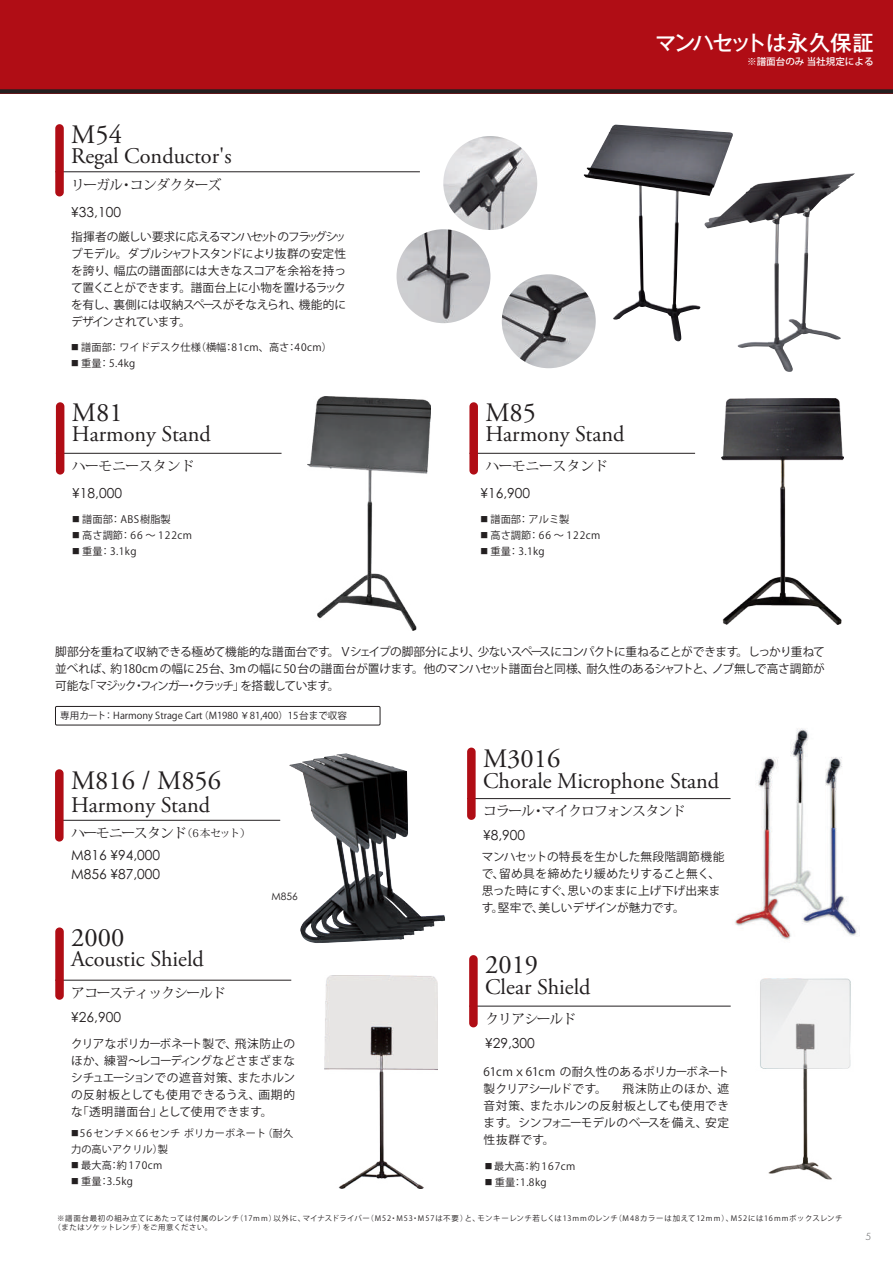
<style>
.page{position:relative;width:893px;height:1263px;background:#fff}
.page>*{position:absolute;margin:0;border:0;box-sizing:border-box;transform-origin:0 0}
.t1{font:26.55px "Adobe Garamond Pro";color:#231f20}
.t2{font:22.35px "Adobe Garamond Pro";color:#231f20}
.t3{font:500 21.3px "Gothic MB101 Pro";letter-spacing:-.065em;color:#fff}
.t4{font:13.8px/19.2px "Century Gothic Pro";color:#231f20}
.t5{font:13.8px "Koz Min Pr 6 N";letter-spacing:-.05em;color:#231f20}
.t6{font:13.8px "Koz Min Pr 6 N";letter-spacing:-.015em;color:#231f20}
.t7{font:13.8px "Koz Min Pr 6 N";letter-spacing:-.075em;color:#231f20}
.t8{font:13.8px "Koz Min Pr 6 N";letter-spacing:-.1em;color:#231f20}
.t9{font:11.7px/17px "Koz Go Pro";letter-spacing:-.01em;color:#231f20;text-align:justify}
.t10{font:300 10.65px "Futura PT";color:#57585a}
.t11{font:10.2px/15.9px "Koz Go Pro";letter-spacing:.015em;color:#231f20}
.t12{font:10.2px "Koz Go Pro";letter-spacing:.04em;color:#231f20}
.t13{font:10.2px "Century Gothic Pro";color:#231f20}
.t14{font:9.6px "Koz Go Pro";color:#231f20}
.t15{font:500 9.6px "Koz Go Pr 6 N";color:#fff}
.t16{font:7.5px/9.6px "Koz Go Pro";letter-spacing:.07em;color:#231f20}
.s1{font-size:7.65px}
.s2{font-size:10.65px}
</style>
<div class="page">
<div style="left:0;top:0;width:893px;height:94px;background:#b00d15"></div>
<div style="left:0;top:89px;width:893px;height:5px;background:#231f20"></div>
<img style="left:727px;top:728px;width:130px;height:212px">
<hr style="left:467px;top:798px;width:263px;height:1px;background:#231f20">
<div style="left:467px;top:747px;width:9px;height:73px;background:#b00d15;border-radius:4px"></div>
<hr style="left:55px;top:820px;width:225px;height:1px;background:#231f20">
<div style="left:55px;top:769px;width:9px;height:72px;background:#b00d15;border-radius:4px"></div>
<img style="left:289px;top:753px;width:156px;height:190px">
<hr style="left:469px;top:453px;width:226px;height:1px;background:#231f20">
<hr style="left:56px;top:453px;width:226px;height:1px;background:#231f20">
<div style="left:469px;top:402px;width:9px;height:73px;background:#b00d15;border-radius:4px"></div>
<div style="left:56px;top:402px;width:8px;height:73px;background:#b00d15;border-radius:4px"></div>
<img style="left:721px;top:399px;width:122px;height:225px">
<div style="left:55px;top:706px;width:325px;height:19px;border:1px solid #231f20"></div>
<img style="left:307px;top:397px;width:124px;height:234px">
<img style="left:583px;top:125px;width:150px;height:216px">
<img style="left:704px;top:173px;width:150px;height:199px">
<hr style="left:55px;top:172px;width:365px;height:1px;background:#231f20">
<div style="left:55px;top:124px;width:9px;height:72px;background:#b00d15;border-radius:4px"></div>
<img style="left:443px;top:136px;width:94px;height:94px;border-radius:47px">
<img style="left:396px;top:229px;width:94px;height:94px;border-radius:47px">
<img style="left:502px;top:274px;width:94px;height:94px;border-radius:47px">
<hr style="left:55px;top:980px;width:236px;height:1px;background:#231f20">
<div style="left:55px;top:927px;width:9px;height:73px;background:#b00d15;border-radius:4px"></div>
<img style="left:325px;top:975px;width:113px;height:213px">
<hr style="left:469px;top:1006px;width:262px;height:1px;background:#231f20">
<div style="left:469px;top:955px;width:9px;height:72px;background:#b00d15;border-radius:4px"></div>
<img style="left:760px;top:978px;width:91px;height:202px">
<h1 class="t1" style="left:71px;top:119px;width:52px">M54</h1>
<h2 class="t2" style="left:71px;top:142px;width:162px">Regal Conductor's</h2>
<p class="t5" style="left:71px;top:177px;width:151px">リーガル・コンダクターズ</p>
<p class="t9" style="left:71px;top:228px;width:276px">指揮者の厳しい要求に応えるマンハセットのフラッグシップモデル。ダブルシャフトスタンドにより抜群の安定性を誇り、幅広の譜面部には大きなスコアを余裕を持って置くことができます。譜面台上に小物を置けるラックを有し、裏側には収納スペースがそなえられ、機能的にデザインされています。</p>
<p class="t11" style="left:71px;top:340px;width:262px"><span class="s1">■</span> 譜面部： ワイドデスク仕様（横幅：81cm、高さ：40cm）</p>
<p class="t11" style="left:71px;top:356px;width:66px"><span class="s1">■</span> 重量： 5.4kg</p>
<p class="t4" style="left:71px;top:202px;width:51px">¥33,100</p>
<h1 class="t1" style="left:72px;top:397px;width:52px">M81</h1>
<h2 class="t2" style="left:72px;top:420px;width:141px">Harmony Stand</h2>
<p class="t6" style="left:72px;top:458px;width:124px">ハーモニースタンド</p>
<p class="t6" style="left:485px;top:458px;width:124px">ハーモニースタンド</p>
<h1 class="t1" style="left:485px;top:397px;width:52px">M85</h1>
<h2 class="t2" style="left:485px;top:420px;width:141px">Harmony Stand</h2>
<p class="t4" style="left:72px;top:483px;width:51px">¥18,000</p>
<p class="t4" style="left:480px;top:483px;width:51px">¥16,900</p>
<p class="t11" style="left:72px;top:511px;width:100px"><span class="s1">■</span> 譜面部： ABS樹脂製</p>
<p class="t12" style="left:72px;top:528px;width:121px"><span class="s1">■</span> 高さ調節： 66 ～ 122cm</p>
<p class="t11" style="left:72px;top:543px;width:66px"><span class="s1">■</span> 重量： 3.1kg</p>
<p class="t11" style="left:480px;top:511px;width:90px"><span class="s1">■</span> 譜面部： アルミ製</p>
<p class="t12" style="left:480px;top:528px;width:121px"><span class="s1">■</span> 高さ調節： 66 ～ 122cm</p>
<p class="t11" style="left:480px;top:543px;width:66px"><span class="s1">■</span> 重量： 3.1kg</p>
<h3 class="t3" style="left:655px;top:25px;width:220px">マンハセットは永久保証</h3>
<p class="t15" style="left:747px;top:56px;width:128px">※譜面台のみ 当社規定による</p>
<p class="t9" style="left:55px;top:643px;width:771px">脚部分を重ねて収納できる極めて機能的な譜面台です。Ｖシェイプの脚部分により、少ないスペースにコンパクトに重ねることができます。しっかり重ねて並べれば、約180cm の幅に25台、3m の幅に50台の譜面台が置けます。他のマンハセット譜面台と同様、耐久性のあるシャフトと、ノブ無しで高さ調節が可能な「マジック・フィンガー・クラッチ」を搭載しています。</p>
<p class="t14" style="left:60px;top:710px;width:288px">専用カート： Harmony Strage Cart（M1980 ￥81,400）15台まで収容</p>
<h1 class="t1" style="left:71px;top:765px;width:152px">M816 / M856</h1>
<h2 class="t2" style="left:71px;top:792px;width:141px">Harmony Stand</h2>
<p class="t7" style="left:71px;top:825px;width:181px">ハーモニースタンド<span class="s2">（6本セット）</span></p>
<p class="t4" style="left:71px;top:845px;width:91px">M816 ¥94,000<br>M856 ¥87,000</p>
<p class="t13" style="left:272px;top:890px;width:28px">M856</p>
<h1 class="t1" style="left:71px;top:922px;width:55px">2000</h1>
<h2 class="t2" style="left:71px;top:946px;width:134px">Acoustic Shield</h2>
<p class="t8" style="left:71px;top:985px;width:156px">アコースティックシールド</p>
<p class="t9" style="left:71px;top:1036px;width:225px">クリアなポリカーボネート製で、飛沫防止のほか、練習～レコーディングなどさまざまなシチュエーションでの遮音対策、またホルンの反射板としても使用できるうえ、画期的な「透明譜面台」として使用できます。</p>
<p class="t11" style="left:71px;top:1126px;width:224px"><span class="s1">■</span>56 センチ× 66 センチ ポリカーボネート（耐久力の高いアクリル）製</p>
<p class="t12" style="left:71px;top:1159px;width:93px"><span class="s1">■</span> 最大高：約170cm</p>
<p class="t11" style="left:71px;top:1174px;width:63px"><span class="s1">■</span> 重量：3.5kg</p>
<p class="t4" style="left:71px;top:1007px;width:51px">¥26,900</p>
<h1 class="t1" style="left:483px;top:742px;width:79px">M3016</h1>
<h2 class="t2" style="left:483px;top:767px;width:238px">Chorale Microphone Stand</h2>
<p class="t5" style="left:483px;top:803px;width:204px">コラール・マイクロフォンスタンド</p>
<p class="t4" style="left:483px;top:826px;width:44px">¥8,900</p>
<p class="t9" style="left:482px;top:848px;width:244px;text-align:left">マンハセットの特長を生かした無段階調節機能で、留め具を締めたり緩めたりすること無く、思った時にすぐ、思いのままに上げ下げ出来ます。堅牢で、美しいデザインが魅力です。</p>
<h1 class="t1" style="left:485px;top:949px;width:55px">2019</h1>
<h2 class="t2" style="left:485px;top:974px;width:107px">Clear Shield</h2>
<p class="t5" style="left:485px;top:1011px;width:93px">クリアシールド</p>
<p class="t4" style="left:485px;top:1033px;width:51px">¥29,300</p>
<p class="t9" style="left:484px;top:1064px;width:247px">61cmｘ61cm の耐久性のあるポリカーボネート製クリアシールドです。　飛沫防止のほか、遮音対策、またホルンの反射板としても使用できます。シンフォニーモデルのベースを備え、安定性抜群です。</p>
<p class="t12" style="left:485px;top:1160px;width:92px"><span class="s1">■</span> 最大高：約167cm</p>
<p class="t11" style="left:485px;top:1175px;width:63px"><span class="s1">■</span> 重量：1.8kg</p>
<p class="t16" style="left:53px;top:1213px;width:791px;text-indent:4px">※譜面台最初の組み立てにあたっては付属のレンチ（17mm）以外に、マイナスドライバー（M52・M53・M57は不要）と、モンキーレンチ若しくは13mmのレンチ（M48カラーは加えて12mm）、M52には16mmボックスレンチ（またはソケットレンチ）をご用意ください。</p>
<p class="t10" style="left:865px;top:1230px;width:7px">5</p>
</div>
